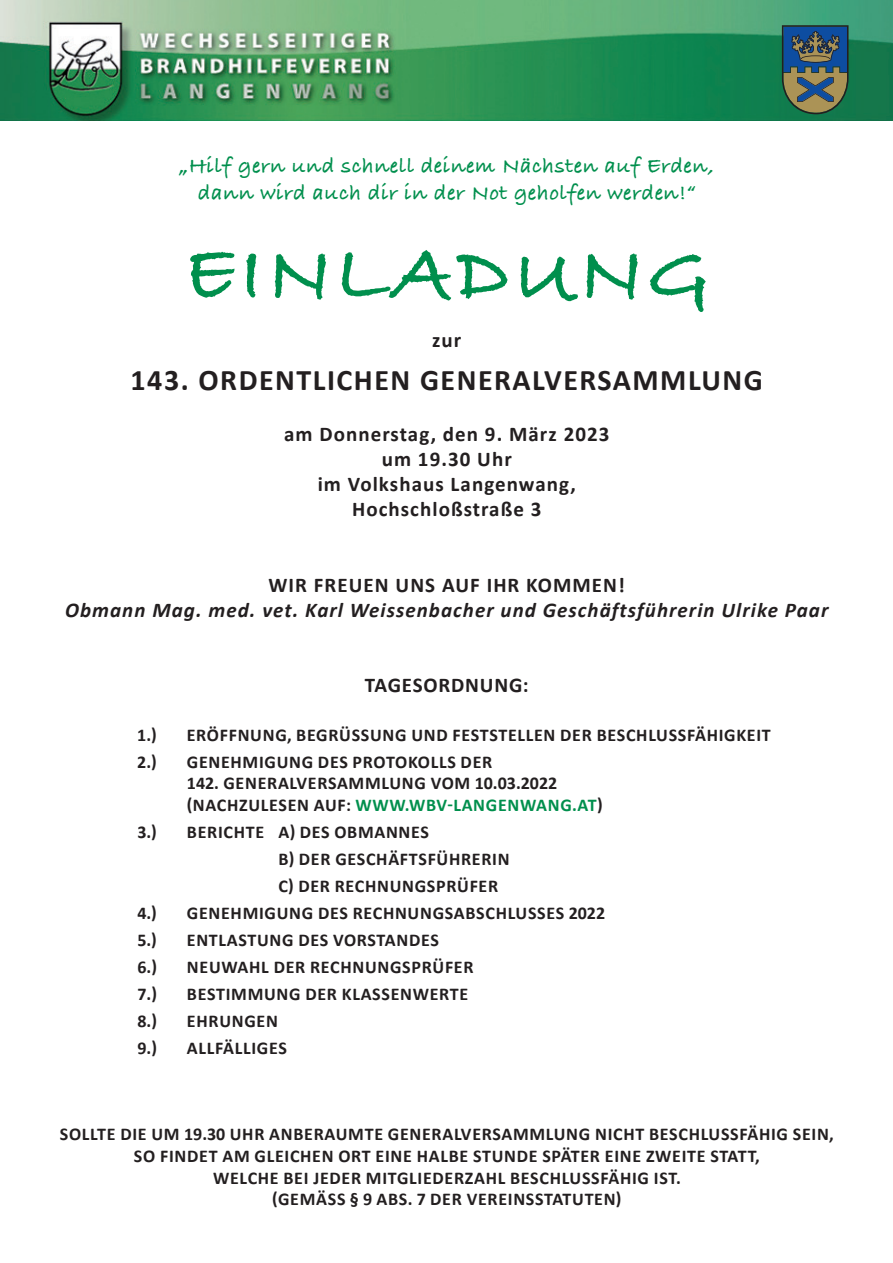
<style>
.page{position:relative;width:893px;height:1263px;background:#fff}
.page>*{position:absolute;margin:0;border:0;box-sizing:border-box;transform-origin:0 0}
.t1{font:700 82.5px "Bradley Hand ITCTT";letter-spacing:.05em;color:#008f4d}
.t2{font:700 30px "Calibri";letter-spacing:.05em;color:#231f20}
.t3{font:700 22.5px/27px "Bradley Hand ITCTT";letter-spacing:.02em;color:#008f4d;text-align:center}
.t4{font:700 21px/25.2px "Calibri";letter-spacing:.05em;color:#231f20;text-align:center}
.t5{font:italic 700 21px "Calibri";letter-spacing:.05em;color:#231f20}
.t6{font:700 18px/21.6px "Calibri";letter-spacing:.04em;color:#231f20}
.s1{color:#008f4d}
</style>
<div class="page">
<img style="left:0;top:0;width:893px;height:121px">
<svg style="left:782px;top:25px;width:66px;height:89px;background:#4b6368"></svg>
<p class="t3" style="left:180px;top:151px;width:536px">„Hilf gern und schnell deinem Nächsten auf Erden, dann wird auch dir in der Not geholfen werden!“</p>
<h1 class="t1" style="left:184px;top:210px;width:526px">EINLADUNG</h1>
<p class="t4" style="left:432px;top:327px;width:31px">zur</p>
<h2 class="t2" style="left:131px;top:359px;width:634px">143. ORDENTLICHEN GENERALVERSAMMLUNG</h2>
<p class="t4" style="left:284px;top:421px;width:327px">am Donnerstag, den 9. März 2023 um 19.30 Uhr<br>im Volkshaus Langenwang,<br>Hochschloßstraße 3</p>
<p class="t4" style="left:269px;top:572px;width:358px">WIR FREUEN UNS AUF IHR KOMMEN!</p>
<p class="t5" style="left:65px;top:595px;width:765px">Obmann Mag. med. vet. Karl Weissenbacher und Geschäftsführerin Ulrike Paar</p>
<p class="t4" style="left:365px;top:672px;width:165px">TAGESORDNUNG:</p>
<p class="t6" style="left:137px;top:724px;width:21px">1.)</p>
<p class="t6" style="left:187px;top:724px;width:586px">ERÖFFNUNG, BEGRÜSSUNG UND FESTSTELLEN DER BESCHLUSSFÄHIGKEIT</p>
<p class="t6" style="left:137px;top:751px;width:21px">2.)</p>
<p class="t6" style="left:187px;top:751px;width:417px">GENEHMIGUNG DES PROTOKOLLS DER<br>142. GENERALVERSAMMLUNG VOM 10.03.2022 (NACHZULESEN AUF: <span class="s1">WWW.WBV-LANGENWANG.AT</span>)</p>
<p class="t6" style="left:137px;top:821px;width:21px">3.)</p>
<p class="t6" style="left:278px;top:818px;width:233px;line-height:27px;text-indent:-92px">BERICHTE A) DES OBMANNES<br>B) DER GESCHÄFTSFÜHRERIN<br>C) DER RECHNUNGSPRÜFER</p>
<p class="t6" style="left:137px;top:902px;width:21px">4.)</p>
<p class="t6" style="left:187px;top:902px;width:420px">GENEHMIGUNG DES RECHNUNGSABSCHLUSSES 2022</p>
<p class="t6" style="left:137px;top:929px;width:21px">5.)</p>
<p class="t6" style="left:187px;top:929px;width:253px">ENTLASTUNG DES VORSTANDES</p>
<p class="t6" style="left:137px;top:956px;width:21px">6.)</p>
<p class="t6" style="left:187px;top:956px;width:288px">NEUWAHL DER RECHNUNGSPRÜFER</p>
<p class="t6" style="left:137px;top:983px;width:21px">7.)</p>
<p class="t6" style="left:187px;top:983px;width:283px">BESTIMMUNG DER KLASSENWERTE</p>
<p class="t6" style="left:137px;top:1010px;width:21px">8.)</p>
<p class="t6" style="left:187px;top:1010px;width:92px">EHRUNGEN</p>
<p class="t6" style="left:137px;top:1037px;width:21px">9.)</p>
<p class="t6" style="left:187px;top:1037px;width:101px">ALLFÄLLIGES</p>
<p class="t6" style="left:60px;top:1123px;width:776px;text-align:center">SOLLTE DIE UM 19.30 UHR ANBERAUMTE GENERALVERSAMMLUNG NICHT BESCHLUSSFÄHIG SEIN, SO FINDET AM GLEICHEN ORT EINE HALBE STUNDE SPÄTER EINE ZWEITE STATT,<br>WELCHE BEI JEDER MITGLIEDERZAHL BESCHLUSSFÄHIG IST.<br>(GEMÄSS § 9 ABS. 7 DER VEREINSSTATUTEN)</p>
</div>
